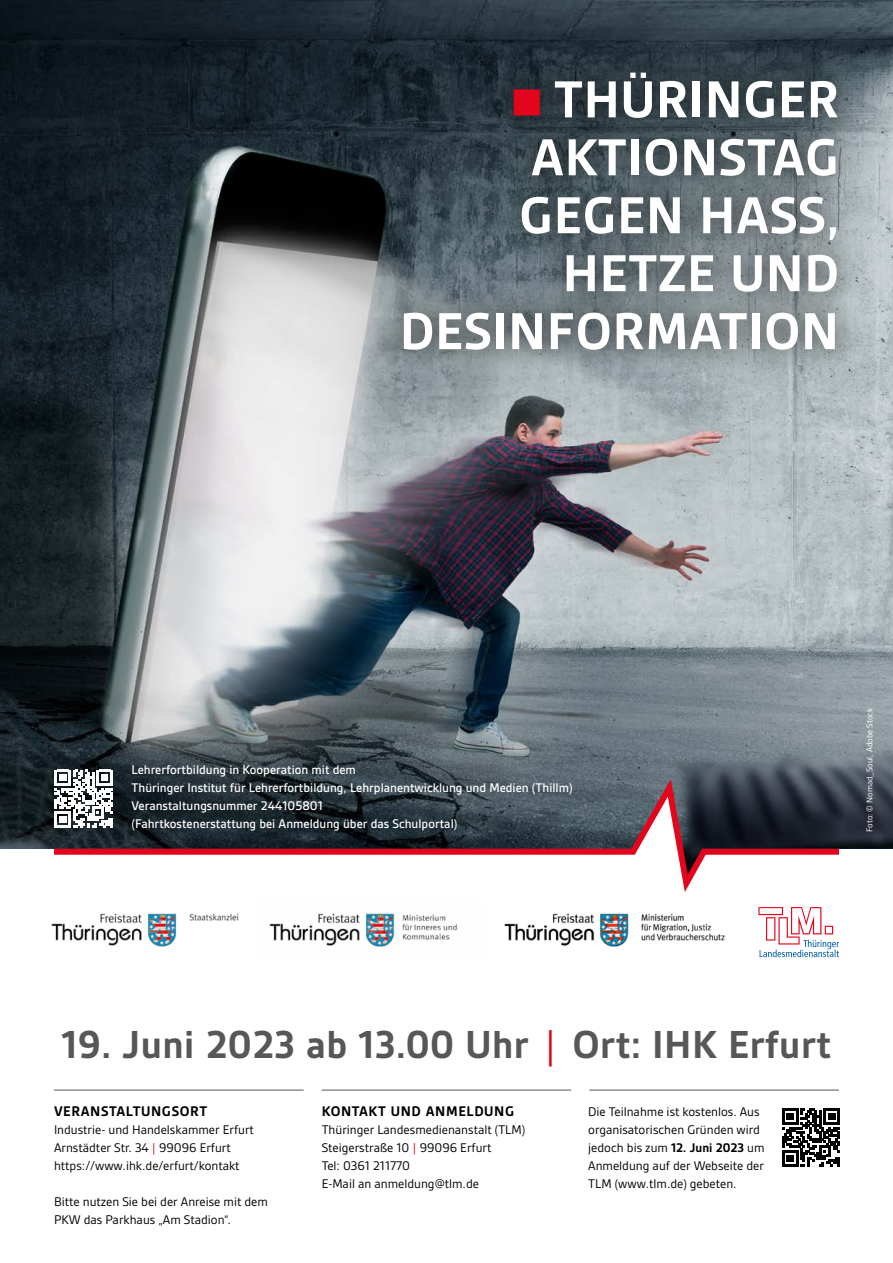
<style>
.page{position:relative;width:893px;height:1263px;background:#fff}
.page>*{position:absolute;margin:0;border:0;box-sizing:border-box;transform-origin:0 0}
.Fließtext{font:700 55.8px "Gesta";letter-spacing:.01em;color:#fff}
.Fließtext-2{font:700 42px "Gesta";letter-spacing:.01em;color:#575756}
.Ü2{font:700 15px "Gesta";letter-spacing:.04em;color:#000}
.Fließtext-3{font:13.5px/18px "Gesta";color:#000}
.Fließtext-4{font:500 13.5px/18px "Gesta";color:#fff}
.Fließtext-5{font:9px "Gesta";color:#fff}
.s1{color:#e3051b}
.s2{font-weight:400;color:#e3051b}
.s3{font-weight:700}
</style>
<div class="page">
<img style="left:0;top:0;width:893px;height:849px">
<svg style="left:48px;top:771px;width:797px;height:121px"></svg>
<hr style="left:54px;top:1090px;width:250px;height:1px;background:#575756">
<hr style="left:322px;top:1090px;width:249px;height:1px;background:#575756">
<hr style="left:589px;top:1090px;width:250px;height:1px;background:#575756">
<img style="left:269px;top:913px;width:189px;height:34px">
<img style="left:504px;top:913px;width:221px;height:34px">
<svg style="left:758px;top:907px;width:81px;height:50px"></svg>
<img style="left:51px;top:913px;width:188px;height:34px">
<div style="left:376px;top:46px;width:488px;height:331px;background:#000;opacity:.75"></div>
<svg style="left:782px;top:1108px;width:58px;height:58px"></svg>
<svg style="left:55px;top:770px;width:58px;height:58px"></svg>
<p class="Fließtext" style="left:510px;top:68px;width:330px"><span class="s1">■</span> THÜRINGER</p>
<p class="Fließtext" style="left:531px;top:126px;width:310px">AKTIONSTAG</p>
<p class="Fließtext" style="left:519px;top:184px;width:321px">GEGEN HASS,</p>
<p class="Fließtext" style="left:562px;top:242px;width:278px">HETZE UND</p>
<p class="Fließtext" style="left:400px;top:300px;width:441px">DESINFORMATION</p>
<p class="Fließtext-4" style="left:132px;top:761px;width:443px">Lehrerfortbildung in Kooperation mit dem<br>Thüringer Institut für Lehrerfortbildung, Lehrplanentwicklung und Medien (Thillm)<br>Veranstaltungsnummer 244105801<br>(Fahrtkostenerstattung bei Anmeldung über das Schulportal)</p>
<p class="Fließtext-5" style="left:865px;top:832px;width:125px;rotate:-90deg">Foto: © Nomad_Soul, Adobe Stock</p>
<p class="Fließtext-2" style="left:62px;top:1020px;width:771px">19. Juni 2023 ab 13.00 Uhr <span class="s2">|</span> Ort: IHK Erfurt</p>
<p class="Ü2" style="left:54px;top:1103px;width:155px">VERANSTALTUNGSORT</p>
<p class="Fließtext-3" style="left:54px;top:1121px;width:201px">Industrie- und Handelskammer Erfurt<br>Arnstädter Str. 34 <span class="s1">|</span> 99096 Erfurt https://www.ihk.de/erfurt/kontakt</p>
<p class="Fließtext-3" style="left:54px;top:1193px;width:215px">Bitte nutzen Sie bei der Anreise mit dem<br>PKW das Parkhaus „Am Stadion“.</p>
<p class="Ü2" style="left:322px;top:1103px;width:194px">KONTAKT UND ANMELDUNG</p>
<p class="Fließtext-3" style="left:322px;top:1121px;width:205px">Thüringer Landesmedienanstalt (TLM)<br>Steigerstraße 10 <span class="s1">|</span> 99096 Erfurt<br>Tel: 0361 211770</p>
<p class="Fließtext-3" style="left:322px;top:1175px;width:159px">E-Mail an anmeldung@tlm.de</p>
<p class="Fließtext-3" style="left:588px;top:1103px;width:178px">Die Teilnahme ist kostenlos. Aus organisatorischen Gründen wird jedoch bis zum <span class="s3">12. Juni 2023</span> um<br>Anmeldung auf der Webseite der<br>TLM (www.tlm.de) gebeten.</p>
</div>
